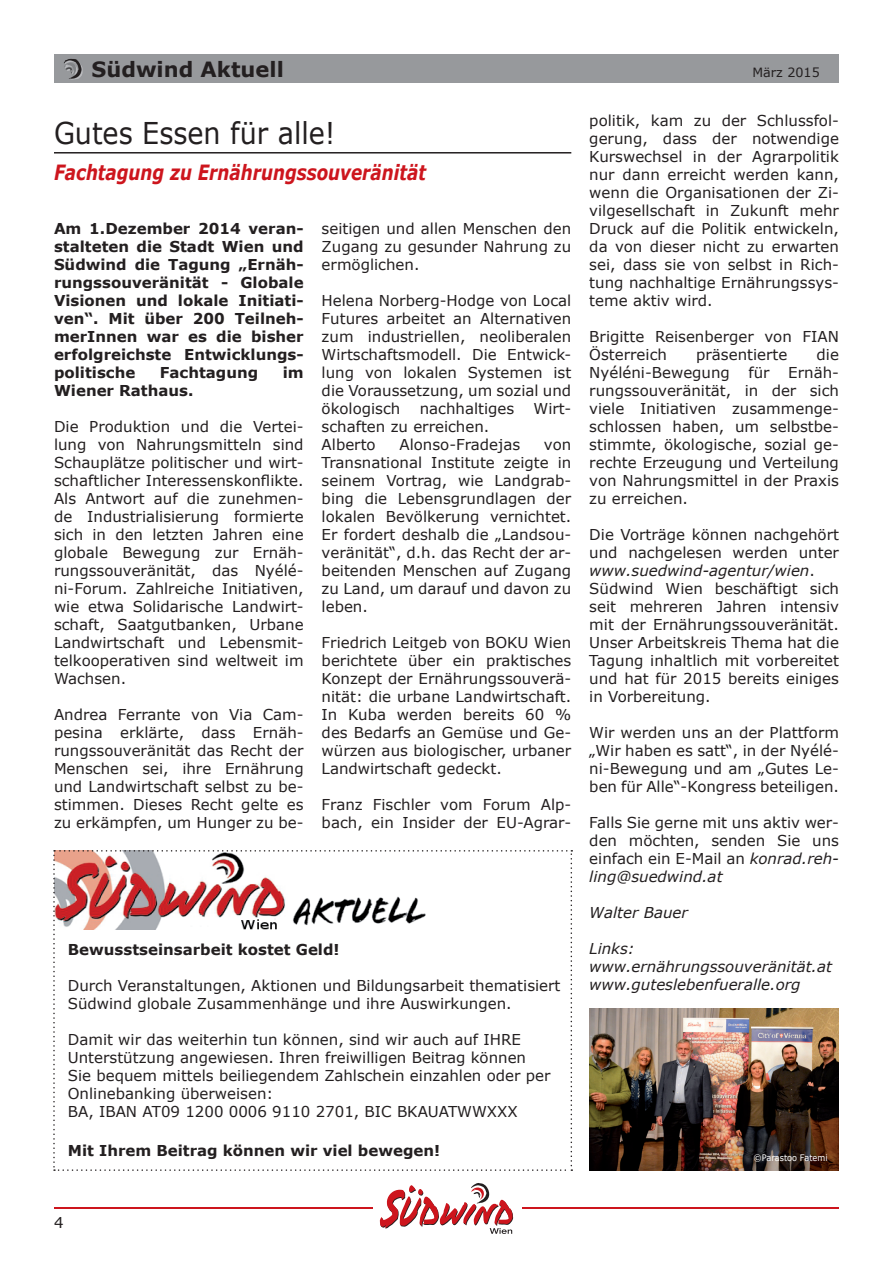
<style>
.page{position:relative;width:893px;height:1263px;background:#fff}
.page>*{position:absolute;margin:0;border:0;box-sizing:border-box;transform-origin:0 0}
.t1{font:30px "Verdana";color:#231f20;scale:.9 1}
.t2{font:italic 700 21px "Verdana";color:#cd151d;scale:.8 1}
.t3{font:700 21px "Verdana";color:#231f20}
.t4{font:15px/18px "Verdana";color:#231f20;text-align:justify}
.t5{font:700 15px/18px "Verdana";color:#231f20;text-align:justify}
.t6{font:italic 15px/18px "Verdana";color:#231f20}
.t7{font:12.75px "Verdana";color:#231f20}
.t8{font:9px "Verdana";color:#fff;scale:.9 1}
.s1{font-style:italic}
</style>
<div class="page">
<div style="left:54px;top:54px;width:785px;height:29px;background:#97999c"></div>
<img style="left:69px;top:67px;width:14px;height:13px">
<img style="left:64px;top:59px;width:13px;height:8px">
<img style="left:65px;top:60px;width:17px;height:18px">
<hr style="left:54px;top:1207px;width:318px;height:2px;background:#cd151d">
<hr style="left:522px;top:1207px;width:317px;height:2px;background:#cd151d">
<svg style="left:380px;top:1183px;width:133px;height:51px"></svg>
<hr style="left:54px;top:152px;width:517px;height:2px;background:#231f20">
<img style="left:589px;top:1008px;width:250px;height:162px">
<svg style="left:53px;top:850px;width:519px;height:321px"></svg>
<h2 class="t3" style="left:92px;top:56px;width:194px">Südwind Aktuell</h2>
<p class="t7" style="left:752px;top:65px;width:69px">März 2015</p>
<p class="t4" style="left:589px;top:111px;width:251px">politik, kam zu der Schlussfol&shy;gerung, dass der notwendige Kurswechsel in der Agrarpolitik nur dann erreicht werden kann, wenn die Organisationen der Zi&shy;vilgesellschaft in Zukunft mehr Druck auf die Politik entwickeln, da von dieser nicht zu erwarten sei, dass sie von selbst in Rich&shy;tung nachhaltige Ernährungssys&shy;teme aktiv wird.</p>
<p class="t4" style="left:589px;top:327px;width:251px">Brigitte Reisenberger von FIAN<br>Österreich</p>
<h1 class="t1" style="left:54px;top:114px;width:314px">Gutes Essen für alle!</h1>
<h2 class="t2" style="left:54px;top:159px;width:467px">Fachtagung zu Ernährungssouveränität</h2>
<p class="t5" style="left:54px;top:219px;width:251px">Am 1.Dezember 2014 veran&shy;stalteten die Stadt Wien und Südwind die Tagung „Ernäh&shy;rungssouveränität - Globale Visionen und lokale Initiati&shy;ven“. Mit über 200 Teilneh&shy;merInnen war es die bisher erfolgreichste Entwicklungs&shy;politische</p>
<p class="t4" style="left:322px;top:219px;width:251px">seitigen und allen Menschen den Zugang zu gesunder Nahrung zu ermöglichen.</p>
<p class="t4" style="left:322px;top:291px;width:251px">Helena Norberg-Hodge von Local Futures arbeitet an Alternativen zum industriellen, neoliberalen Wirtschaftsmodell. Die Entwick&shy;lung von lokalen Systemen ist die Voraussetzung, um sozial und ökologisch</p>
<p class="t4" style="left:589px;top:345px;width:251px;text-indent:227px">die Nyéléni-Bewegung für Ernäh&shy;rungssouveränität, in der sich viele Initiativen zusammenge&shy;schlossen haben, um selbstbe&shy;stimmte, ökologische, sozial ge&shy;rechte Erzeugung und Verteilung von Nahrungsmittel in der Praxis zu erreichen.</p>
<p class="t4" style="left:589px;top:525px;width:251px;text-align:left">Die Vorträge können nachgehört und nachgelesen werden unter <span class="s1">www.suedwind-agentur/wien</span>.<br>Südwind Wien beschäftigt sich seit mehreren Jahren intensiv mit der Ernährungssouveränität.<br>Unser Arbeitskreis Thema hat die<br>Tagung inhaltlich mit vorbereitet und hat für 2015 bereits einiges in Vorbereitung.</p>
<p class="t4" style="left:589px;top:723px;width:251px">Wir werden uns an der Plattform „Wir haben es satt“, in der Nyélé&shy;ni-Bewegung und am „Gutes Le&shy;ben für Alle“-Kongress beteiligen.</p>
<p class="t4" style="left:589px;top:813px;width:251px">Falls Sie gerne mit uns aktiv wer&shy;den möchten, senden Sie uns einfach ein E-Mail an <span class="s1">konrad.reh&shy;ling@suedwind.at</span></p>
<p class="t6" style="left:589px;top:904px;width:100px">Walter Bauer</p>
<p class="t6" style="left:589px;top:940px;width:244px">Links: www.ernährungssouveränität.at www.guteslebenfueralle.org</p>
<p class="t4" style="left:696px;top:345px;width:93px">präsentierte</p>
<p class="t5" style="left:160px;top:363px;width:100px">Fachtagung</p>
<p class="t5" style="left:283px;top:363px;width:22px">im</p>
<p class="t5" style="left:54px;top:381px;width:141px">Wiener Rathaus.</p>
<p class="t4" style="left:54px;top:417px;width:251px">Die Produktion und die Vertei&shy;lung von Nahrungsmitteln sind Schauplätze politischer und wirt&shy;schaftlicher Interessenskonflikte.<br>Als Antwort auf die zunehmen&shy;de Industrialisierung formierte sich in den letzten Jahren eine globale Bewegung zur Ernäh&shy;rungssouveränität, das Nyélé&shy;ni-Forum. Zahlreiche Initiativen, wie etwa Solidarische Landwirt&shy;schaft, Saatgutbanken, Urbane Landwirtschaft und Lebensmit&shy;telkooperativen sind weltweit im Wachsen.</p>
<p class="t4" style="left:54px;top:705px;width:251px">Andrea Ferrante von Via Cam&shy;pesina erklärte, dass Ernäh&shy;rungssouveränität das Recht der Menschen sei, ihre Ernährung und Landwirtschaft selbst zu be&shy;stimmen. Dieses Recht gelte es zu erkämpfen, um Hunger zu be-</p>
<p class="t4" style="left:420px;top:399px;width:96px">nachhaltiges</p>
<p class="t4" style="left:533px;top:399px;width:39px">Wirt-</p>
<p class="t4" style="left:322px;top:417px;width:169px">schaften zu erreichen.<br>Alberto</p>
<p class="t4" style="left:399px;top:435px;width:122px">Alonso-Fradejas</p>
<p class="t4" style="left:322px;top:435px;width:251px;text-indent:222px">von Transnational Institute zeigte in seinem Vortrag, wie Landgrab&shy;bing die Lebensgrundlagen der lokalen Bevölkerung vernichtet.<br>Er fordert deshalb die „Landsou&shy;veränität“, d.h. das Recht der ar&shy;beitenden Menschen auf Zugang zu Land, um darauf und davon zu leben.</p>
<p class="t4" style="left:322px;top:633px;width:251px">Friedrich Leitgeb von BOKU Wien berichtete über ein praktisches Konzept der Ernährungssouverä&shy;nität: die urbane Landwirtschaft.<br>In Kuba werden bereits 60 % des Bedarfs an Gemüse und Ge&shy;würzen aus biologischer, urbaner Landwirtschaft gedeckt.</p>
<p class="t4" style="left:322px;top:795px;width:251px">Franz Fischler vom Forum Alp&shy;bach, ein Insider der EU-Agrar-</p>
<p class="t5" style="left:68px;top:940px;width:273px">Bewusstseinsarbeit kostet Geld!</p>
<p class="t4" style="left:68px;top:976px;width:494px">Durch Veranstaltungen, Aktionen und Bildungsarbeit thematisiert<br>Südwind globale Zusammenhänge und ihre Auswirkungen.</p>
<p class="t4" style="left:68px;top:1030px;width:484px;text-align:left">Damit wir das weiterhin tun können, sind wir auch auf IHRE Unterstützung angewiesen. Ihren freiwilligen Beitrag können Sie bequem mittels beiliegendem Zahlschein einzahlen oder per Onlinebanking überweisen:<br>BA, IBAN AT09 1200 0006 9110 2701, BIC BKAUATWWXXX</p>
<p class="t5" style="left:68px;top:1141px;width:374px">Mit Ihrem Beitrag können wir viel bewegen!</p>
<p class="t8" style="left:754px;top:1152px;width:84px">©Parastoo Fatemi</p>
<p class="t4" style="left:54px;top:1213px;width:11px">4</p>
</div>
